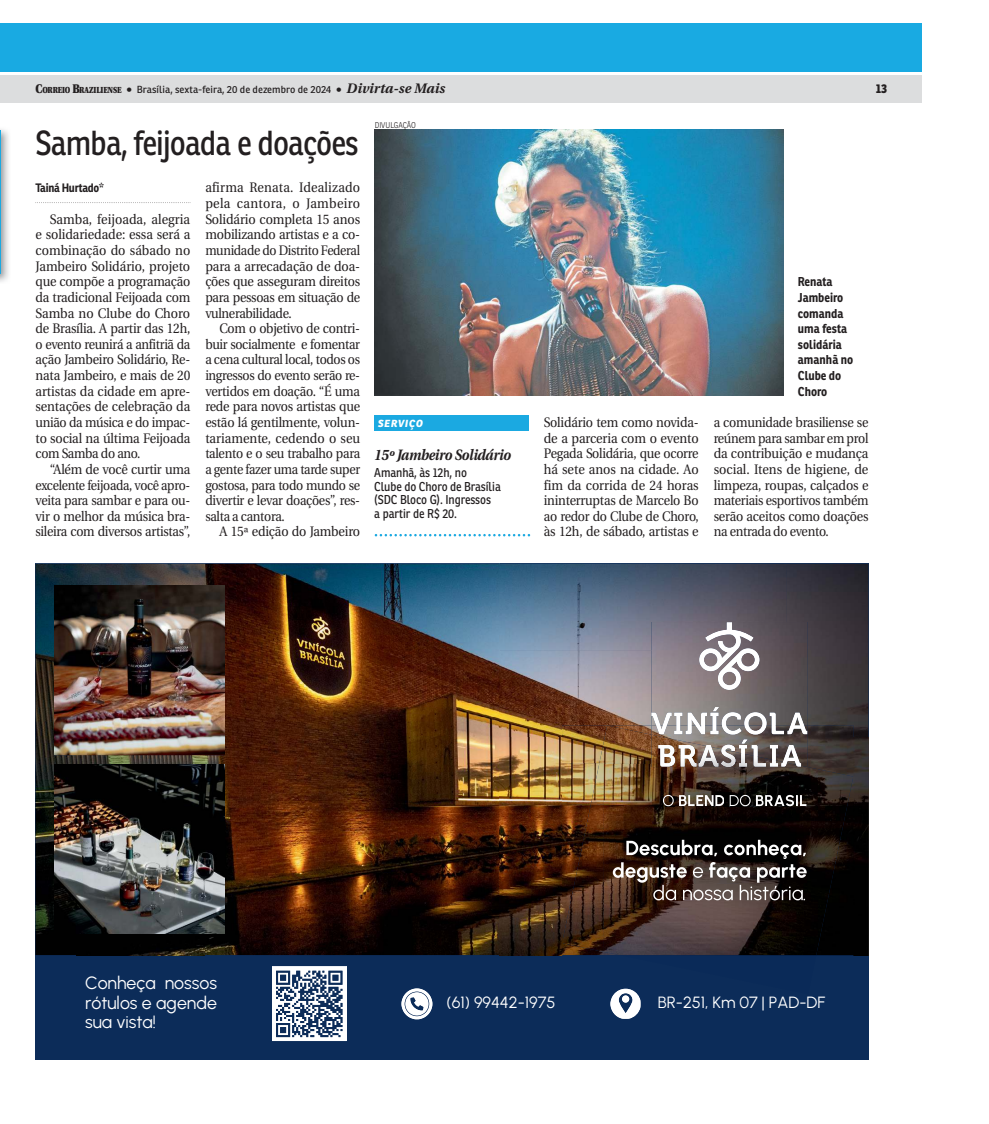
<style>
.page{position:relative;width:989px;height:1124px;background:#fff}
.page>*{position:absolute;margin:0;border:0;box-sizing:border-box;transform-origin:0 0}
.t1{font:33.75px "Ronnia";letter-spacing:-.03em;color:#231f20;scale:.9 1}
.t2{font:17.75px/19.5px "Urbanist";color:#fff;text-align:justify}
.t3{font:16.25px "Urbanist";color:#fff}
.t4{font:italic 700 15px "Utopia";letter-spacing:-.02em;color:#231f20;scale:.9 1}
.t5{font:13.75px/15.6px "Utopia";letter-spacing:-.025em;color:#231f20;text-align:justify;scale:.92 1}
.t6{font:13.75px/15.6px "Utopia";letter-spacing:-.025em;color:#231f20;text-align:justify;scale:.91 1}
.t7{font:13.75px/15.6px "Utopia";letter-spacing:-.025em;color:#231f20;text-align:justify;scale:.9 1}
.t8{font:12.5px/13.8px "Ronnia";letter-spacing:-.01em;color:#231f20;scale:.9 1}
.t9{font:700 12.5px/15.6px "Ronnia";color:#231f20;scale:.9 1}
.t10{font:800 12.5px "Ronnia";color:#231f20;scale:.9 1}
.t11{font:700 11.88px "Ronnia";letter-spacing:-.025em;color:#231f20;scale:.9 1}
.t12{font:10px "Ronnia";letter-spacing:.005em;color:#231f20}
.t13{font:italic 800 10px "Ronnia";letter-spacing:.075em;color:#fff}
.t14{font:300 8.12px "Ronnia";color:#231f20;scale:.9 1}
.s1{font-family:"Utopia";font-weight:900;font-size:12.5px}
.s2{font-family:"Utopia";font-weight:900;font-size:8.75px}
.s3{font-family:"Utopia";font-weight:700;font-style:italic;font-size:13.75px}
</style>
<div class="page">
<div style="left:0;top:75px;width:921px;height:28px;background:#dcddde"></div>
<div style="left:0;top:23px;width:921px;height:49px;background:#19aae2"></div>
<img style="left:0;top:129px;width:9px;height:153px">
<hr style="left:0;top:130px;width:1px;height:143px;background:#1ba9e1">
<div style="left:374px;top:415px;width:155px;height:16px;background:#1ba9e1"></div>
<img style="left:374px;top:130px;width:409px;height:265px">
<svg style="left:36px;top:202px;width:154px;height:1px"></svg>
<svg style="left:375px;top:534px;width:155px;height:2px"></svg>
<div style="left:35px;top:563px;width:833px;height:496px;background:#0c2c59"></div>
<img style="left:499px;top:954px;width:369px;height:2px">
<img style="left:35px;top:563px;width:464px;height:43px">
<img style="left:35px;top:606px;width:42px;height:348px">
<img style="left:204px;top:606px;width:295px;height:348px">
<img style="left:77px;top:755px;width:127px;height:9px">
<img style="left:77px;top:933px;width:127px;height:21px">
<img style="left:499px;top:737px;width:63px;height:218px">
<img style="left:499px;top:737px;width:1px;height:217px">
<img style="left:55px;top:764px;width:169px;height:169px">
<img style="left:55px;top:585px;width:169px;height:169px">
<img style="left:786px;top:563px;width:82px;height:174px">
<img style="left:853px;top:737px;width:15px;height:217px">
<img style="left:499px;top:563px;width:287px;height:87px">
<img style="left:499px;top:650px;width:152px;height:87px">
<img style="left:651px;top:622px;width:156px;height:85px">
<svg style="left:699px;top:622px;width:60px;height:67px;background:#a49da1"></svg>
<img style="left:562px;top:954px;width:291px;height:1px">
<img style="left:619px;top:954px;width:197px;height:1px">
<img style="left:807px;top:725px;width:46px;height:38px">
<img style="left:562px;top:725px;width:37px;height:38px">
<img style="left:562px;top:951px;width:41px;height:3px">
<img style="left:603px;top:763px;width:250px;height:191px">
<img style="left:599px;top:725px;width:52px;height:38px">
<img style="left:562px;top:763px;width:41px;height:188px">
<svg style="left:663px;top:794px;width:11px;height:12px"></svg>
<img style="left:679px;top:794px;width:50px;height:12px">
<img style="left:729px;top:794px;width:27px;height:12px">
<img style="left:756px;top:794px;width:50px;height:12px">
<img style="left:626px;top:839px;width:180px;height:19px">
<img style="left:626px;top:839px;width:66px;height:16px">
<img style="left:668px;top:862px;width:18px;height:20px">
<img style="left:613px;top:862px;width:55px;height:20px">
<img style="left:687px;top:867px;width:6px;height:10px">
<svg style="left:693px;top:867px;width:10px;height:10px"></svg>
<img style="left:780px;top:861px;width:26px;height:21px">
<img style="left:709px;top:861px;width:71px;height:21px">
<img style="left:717px;top:884px;width:85px;height:16px">
<img style="left:653px;top:884px;width:64px;height:16px">
<img style="left:651px;top:766px;width:156px;height:1px">
<svg style="left:651px;top:707px;width:156px;height:59px;background:#99908c"></svg>
<svg style="left:272px;top:966px;width:74px;height:74px"></svg>
<svg style="left:401px;top:988px;width:31px;height:31px"></svg>
<svg style="left:562px;top:955px;width:291px;height:63px"></svg>
<p class="t12" style="left:36px;top:85px;width:411px"><span class="s1">C</span><span class="s2">ORREIO</span> <span class="s1">B</span><span class="s2">RAZILIENSE</span> <span class="s1">•</span> Brasília, sexta-feira, 20 de dezembro de 2024 <span class="s1">•</span> <span class="s3">Divirta-se Mais</span></p>
<p class="t10" style="left:876px;top:84px;width:14px">13</p>
<h1 class="t1" style="left:36px;top:129px;width:361px">Samba, feijoada e doações</h1>
<p class="t11" style="left:36px;top:183px;width:77px">Tainá Hurtado*</p>
<p class="t5" style="left:36px;top:211px;width:170px;text-indent:14px">Samba, feijoada, alegria e solidariedade: essa será a combinação do sábado no Jambeiro Solidário, projeto que compõe a programação da tradicional Feijoada com Samba no Clube do Choro de Brasília. A partir das 12h, o evento reunirá a anfitriã da ação Jambeiro Solidário, Re&shy;nata Jambeiro, e mais de 20 artistas da cidade em apre&shy;sentações de celebração da união da música e do impac&shy;to social na última Feijoada com Samba do ano.</p>
<p class="t6" style="left:36px;top:461px;width:172px;text-indent:14px">“Além de você curtir uma excelente feijoada, você apro&shy;veita para sambar e para ou&shy;vir o melhor da música bra&shy;sileira com diversos artistas”,</p>
<p class="t5" style="left:205px;top:180px;width:170px">afirma Renata. Idealizado pela cantora, o Jambeiro Solidário completa 15 anos mobilizando artistas e a co&shy;munidade do Distrito Federal para a arrecadação de doa&shy;ções que asseguram direitos para pessoas em situação de vulnerabilidade.</p>
<p class="t7" style="left:205px;top:321px;width:174px;text-indent:14px">Com o objetivo de contri&shy;buir socialmente e fomentar a cena cultural local, todos os ingressos do evento serão re&shy;vertidos em doação. “É uma rede para novos artistas que estão lá gentilmente, volun&shy;tariamente, cedendo o seu talento e o seu trabalho para a gente fazer uma tarde super gostosa, para todo mundo se divertir e levar doações”, res&shy;salta a cantora.</p>
<p class="t6" style="left:219px;top:524px;width:156px">A 15ª edição do Jambeiro</p>
<p class="t14" style="left:375px;top:120px;width:47px">DIVULGAÇÃO</p>
<p class="t13" style="left:378px;top:419px;width:46px">SERVIÇO</p>
<p class="t4" style="left:374px;top:449px;width:153px">15º Jambeiro Solidário</p>
<p class="t8" style="left:374px;top:466px;width:142px">Amanhã, às 12h, no<br>Clube do Choro de Brasília (SDC Bloco G). Ingressos<br>a partir de R$ 20.</p>
<p class="t9" style="left:798px;top:274px;width:63px">Renata<br>Jambeiro comanda uma festa solidária amanhã no<br>Clube do<br>Choro</p>
<p class="t6" style="left:544px;top:414px;width:172px">Solidário tem como novida&shy;de a parceria com o evento Pegada Solidária, que ocorre há sete anos na cidade. Ao fim da corrida de 24 horas ininterruptas de Marcelo Bo ao redor do Clube de Choro, às 12h, de sábado, artistas e</p>
<p class="t6" style="left:713px;top:414px;width:172px">a comunidade brasiliense se reúnem para sambar em prol da contribuição e mudança social. Itens de higiene, de limpeza, roupas, calçados e materiais esportivos também serão aceitos como doações na entrada do evento.</p>
<p class="t2" style="left:85px;top:972px;width:133px">Conheça nossos rótulos e agende sua vista!</p>
<p class="t3" style="left:446px;top:991px;width:110px">(61) 99442-1975</p>
<p class="t3" style="left:658px;top:991px;width:169px">BR-251, Km 07 | PAD-DF</p>
</div>
